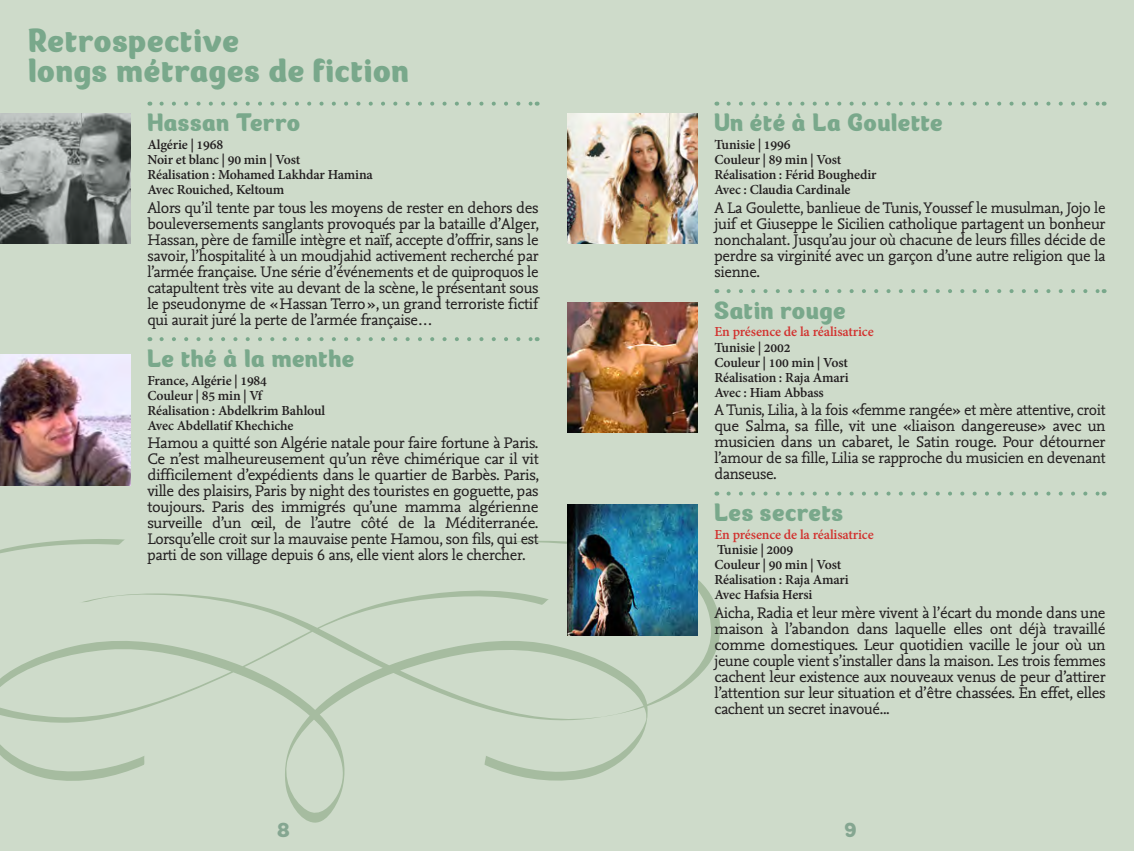
<style>
.page{position:relative;width:1134px;height:851px;background:#fff}
.page>*{position:absolute;margin:0;border:0;box-sizing:border-box;transform-origin:0 0}
.titre_chapitre{font:40px "Gumley";letter-spacing:.04em;color:#79a88b;scale:.96 1}
.titre_film{font:30px "Gumley";letter-spacing:.04em;color:#79a88b;scale:.96 1}
.t1{font:24px "Gumley";color:#85a691;scale:.96 1}
.texte_courant{font:16px/16px "Nexus Mix Turk TF";letter-spacing:-.02em;color:#231f20;text-align:justify}
.infos_technique{font:700 15px "Adobe Gurmukhi";letter-spacing:-.01em;color:#231f20}
.infos_technique-2{font:700 15px "Adobe Gurmukhi";letter-spacing:-.01em;color:#d2322f}
</style>
<div class="page">
<div style="left:0;top:0;width:1134px;height:850px;background:#cedbca"></div>
<svg style="left:0;top:538px;width:720px;height:285px"></svg>
<svg style="left:162px;top:102px;width:369px;height:4px"></svg>
<svg style="left:162px;top:337px;width:369px;height:4px"></svg>
<svg style="left:728px;top:102px;width:369px;height:4px"></svg>
<svg style="left:728px;top:289px;width:369px;height:4px"></svg>
<svg style="left:728px;top:491px;width:369px;height:4px"></svg>
<img style="left:0;top:113px;width:130px;height:131px">
<img style="left:0;top:354px;width:130px;height:131px">
<img style="left:567px;top:302px;width:130px;height:130px">
<img style="left:567px;top:113px;width:130px;height:131px">
<img style="left:567px;top:505px;width:130px;height:130px">
<p class="titre_chapitre" style="left:28px;top:20px;width:221px">Retrospective</p>
<p class="titre_chapitre" style="left:28px;top:50px;width:398px">longs métrages de fiction</p>
<p class="titre_film" style="left:147px;top:107px;width:160px">Hassan Terro</p>
<p class="infos_technique" style="left:147px;top:136px;width:77px">Algérie | 1968</p>
<p class="infos_technique" style="left:147px;top:151px;width:154px">Noir et blanc | 90 min | Vost</p>
<p class="infos_technique" style="left:147px;top:166px;width:227px">Réalisation : Mohamed Lakhdar Hamina</p>
<p class="infos_technique" style="left:147px;top:181px;width:138px">Avec Rouiched, Keltoum</p>
<p class="texte_courant" style="left:147px;top:199px;width:393px">Alors qu’il tente par tous les moyens de rester en dehors des bouleversements sanglants provoqués par la bataille d’Alger, Hassan, père de famille intègre et naïf, accepte d’offrir, sans le savoir, l’hospitalité à un moudjahid activement recherché par l’armée française. Une série d’événements et de quiproquos le catapultent très vite au devant de la scène, le présentant sous le pseudonyme de «Hassan Terro», un grand terroriste fictif qui aurait juré la perte de l’armée française…</p>
<p class="titre_film" style="left:147px;top:343px;width:217px">Le thé à la menthe</p>
<p class="infos_technique" style="left:147px;top:371px;width:121px">France, Algérie | 1984</p>
<p class="infos_technique" style="left:147px;top:386px;width:116px">Couleur | 85 min | Vf</p>
<p class="infos_technique" style="left:147px;top:401px;width:179px">Réalisation : Abdelkrim Bahloul</p>
<p class="infos_technique" style="left:147px;top:416px;width:148px">Avec Abdellatif Khechiche</p>
<p class="texte_courant" style="left:147px;top:434px;width:393px">Hamou a quitté son Algérie natale pour faire fortune à Paris.<br>Ce n’est malheureusement qu’un rêve chimérique car il vit difficilement d’expédients dans le quartier de Barbès. Paris, ville des plaisirs, Paris by night des touristes en goguette, pas toujours. Paris des immigrés qu’une mamma algérienne surveille d’un œil, de l’autre côté de la Méditerranée.<br>Lorsqu’elle croit sur la mauvaise pente Hamou, son fils, qui est parti de son village depuis 6 ans, elle vient alors le chercher.</p>
<p class="titre_film" style="left:714px;top:107px;width:239px">Un été à La Goulette</p>
<p class="infos_technique" style="left:714px;top:136px;width:78px">Tunisie | 1996</p>
<p class="infos_technique" style="left:714px;top:151px;width:128px">Couleur | 89 min | Vost</p>
<p class="infos_technique" style="left:714px;top:166px;width:164px">Réalisation : Férid Boughedir</p>
<p class="infos_technique" style="left:714px;top:181px;width:138px">Avec : Claudia Cardinale</p>
<p class="texte_courant" style="left:714px;top:199px;width:393px">A La Goulette, banlieue de Tunis, Youssef le musulman, Jojo le juif et Giuseppe le Sicilien catholique partagent un bonheur nonchalant. Jusqu’au jour où chacune de leurs filles décide de perdre sa virginité avec un garçon d’une autre religion que la sienne.</p>
<p class="titre_film" style="left:714px;top:295px;width:138px">Satin rouge</p>
<p class="infos_technique-2" style="left:714px;top:323px;width:161px">En présence de la réalisatrice</p>
<p class="infos_technique" style="left:714px;top:338px;width:78px">Tunisie | 2002</p>
<p class="infos_technique" style="left:714px;top:353px;width:135px">Couleur | 100 min | Vost</p>
<p class="infos_technique" style="left:714px;top:368px;width:136px">Réalisation : Raja Amari</p>
<p class="infos_technique" style="left:714px;top:383px;width:111px">Avec : Hiam Abbass</p>
<p class="texte_courant" style="left:714px;top:401px;width:393px">A Tunis, Lilia, à la fois «femme rangée» et mère attentive, croit que Salma, sa fille, vit une «liaison dangereuse» avec un musicien dans un cabaret, le Satin rouge. Pour détourner l’amour de sa fille, Lilia se rapproche du musicien en devenant danseuse.</p>
<p class="titre_film" style="left:714px;top:497px;width:135px">Les secrets</p>
<p class="infos_technique-2" style="left:714px;top:526px;width:161px">En présence de la réalisatrice</p>
<p class="infos_technique" style="left:717px;top:541px;width:78px">Tunisie | 2009</p>
<p class="infos_technique" style="left:714px;top:556px;width:128px">Couleur | 90 min | Vost</p>
<p class="infos_technique" style="left:714px;top:571px;width:136px">Réalisation : Raja Amari</p>
<p class="infos_technique" style="left:714px;top:586px;width:100px">Avec Hafsia Hersi</p>
<p class="texte_courant" style="left:714px;top:603px;width:393px">Aicha, Radia et leur mère vivent à l’écart du monde dans une maison à l’abandon dans laquelle elles ont déjà travaillé comme domestiques. Leur quotidien vacille le jour où un jeune couple vient s’installer dans la maison. Les trois femmes cachent leur existence aux nouveaux venus de peur d’attirer l’attention sur leur situation et d’être chassées. En effet, elles cachent un secret inavoué...</p>
<h3 class="t1" style="left:277px;top:817px;width:14px">8</h3>
<h3 class="t1" style="left:845px;top:817px;width:13px">9</h3>
</div>
